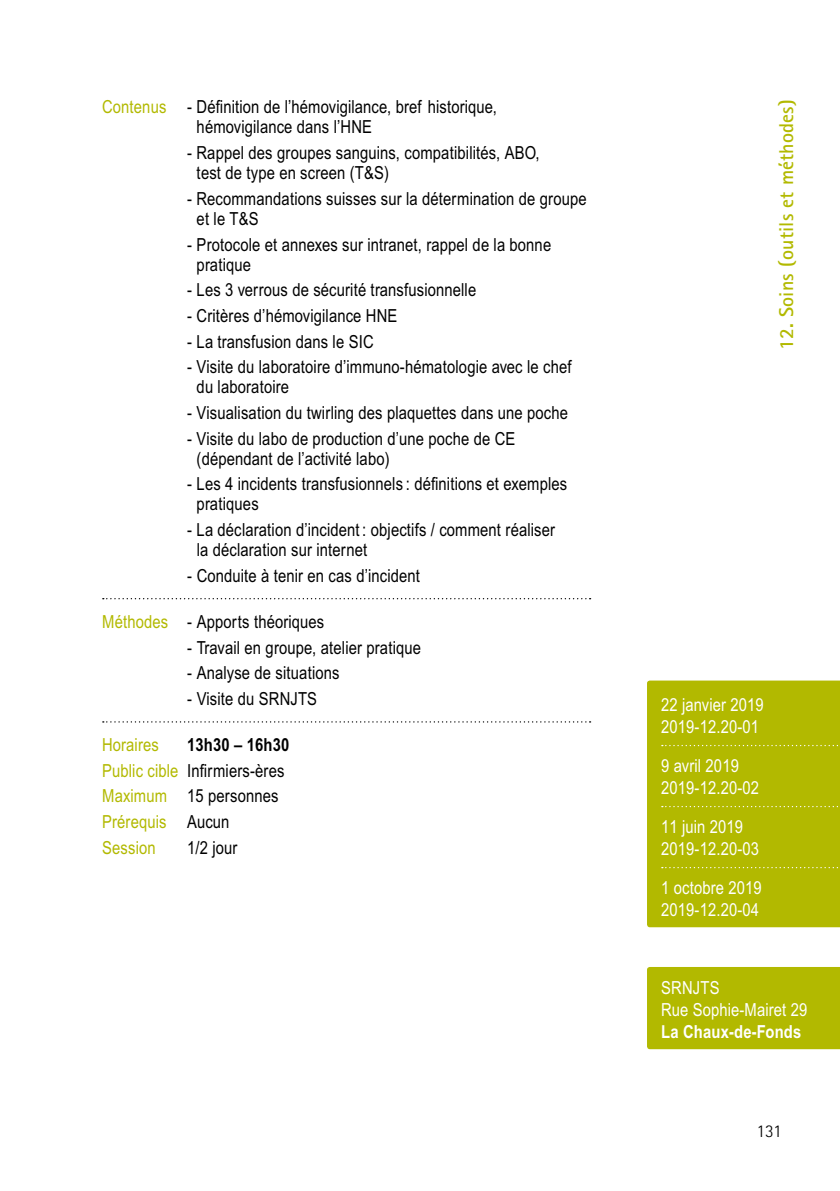
<style>
.page{position:relative;width:840px;height:1191px;background:#fff}
.page>*{position:absolute;margin:0;border:0;box-sizing:border-box;transform-origin:0 0}
.t1{font:700 20px "Rotis Sans Serif";letter-spacing:.01em;color:#b2b900}
.t2{font:18px/20px "Arial Narrow";letter-spacing:.01em;color:#000}
.t3{font:18px/22px "Arial Narrow";letter-spacing:.01em;color:#fff}
.t4{font:18px/25.6px "Arial Narrow";letter-spacing:.01em;color:#b2b900}
.t5{font:700 18px "Arial Narrow";letter-spacing:.01em;color:#fff}
.t6{font:300 18px "Rotis Sans Serif";color:#000}
.s1{color:#b2b900}
.s2{font-weight:700;color:#000}
.s3{color:#000}
</style>
<div class="page">
<svg style="left:103px;top:598px;width:487px;height:1px"></svg>
<svg style="left:103px;top:721px;width:487px;height:1px"></svg>
<div style="left:647px;top:967px;width:192px;height:82px;background:#b2b900"></div>
<div style="left:647px;top:680px;width:192px;height:247px;background:#b2b900"></div>
<svg style="left:661px;top:745px;width:179px;height:1px"></svg>
<svg style="left:661px;top:806px;width:179px;height:1px"></svg>
<svg style="left:661px;top:867px;width:179px;height:1px"></svg>
<p class="t2" style="left:196px;top:97px;width:302px;text-indent:-94px"><span class="s1">Contenus</span> - Définition de l’hémovigilance, bref historique, hémovigilance dans l’HNE</p>
<p class="t2" style="left:196px;top:143px;width:344px;text-indent:-9px">- Rappel des groupes sanguins, compatibilités, ABO, test de type en screen (T&amp;S)</p>
<p class="t2" style="left:196px;top:188px;width:391px;text-indent:-9px">- Recommandations suisses sur la détermination de groupe et le T&amp;S</p>
<p class="t2" style="left:196px;top:234px;width:356px;text-indent:-9px">- Protocole et annexes sur intranet, rappel de la bonne pratique</p>
<p class="t2" style="left:187px;top:280px;width:290px">- Les 3 verrous de sécurité transfusionnelle</p>
<p class="t2" style="left:187px;top:305px;width:211px">- Critères d’hémovigilance HNE</p>
<p class="t2" style="left:187px;top:331px;width:188px">- La transfusion dans le SIC</p>
<p class="t2" style="left:196px;top:357px;width:376px;text-indent:-9px">- Visite du laboratoire d’immuno-hématologie avec le chef du laboratoire</p>
<p class="t2" style="left:187px;top:402px;width:382px">- Visualisation du twirling des plaquettes dans une poche</p>
<p class="t2" style="left:196px;top:428px;width:320px;text-indent:-9px">- Visite du labo de production d’une poche de CE (dépendant de l’activité labo)</p>
<p class="t2" style="left:196px;top:474px;width:372px;text-indent:-9px">- Les 4 incidents transfusionnels : définitions et exemples pratiques</p>
<p class="t2" style="left:196px;top:519px;width:359px;text-indent:-9px">- La déclaration d’incident : objectifs / comment réaliser la déclaration sur internet</p>
<p class="t2" style="left:187px;top:565px;width:234px">- Conduite à tenir en cas d’incident</p>
<p class="t2" style="left:102px;top:611px;width:223px"><span class="s1">Méthodes</span> - Apports théoriques</p>
<p class="t2" style="left:187px;top:637px;width:235px">- Travail en groupe, atelier pratique</p>
<p class="t2" style="left:187px;top:662px;width:154px">- Analyse de situations</p>
<p class="t2" style="left:187px;top:688px;width:131px">- Visite du SRNJTS</p>
<p class="t4" style="left:102px;top:731px;width:58px">Horaires</p>
<p class="t4" style="left:102px;top:731px;width:188px;text-indent:85px"><span class="s2">13h30 – 16h30<br></span>Public cible <span class="s3">Infirmiers-ères<br></span>Maximum <span class="s3">15 personnes<br></span>Prérequis <span class="s3">Aucun<br></span>Session</p>
<p class="t2" style="left:187px;top:837px;width:52px">1/2 jour</p>
<p class="t1" style="left:773px;top:350px;width:252px;rotate:-90deg">12. Soins (outils et méthodes)</p>
<p class="t3" style="left:660px;top:693px;width:104px">22 janvier 2019<br>2019-12.20-01</p>
<p class="t3" style="left:660px;top:754px;width:99px">9 avril 2019<br>2019-12.20-02</p>
<p class="t3" style="left:660px;top:815px;width:99px">11 juin 2019<br>2019-12.20-03</p>
<p class="t3" style="left:660px;top:876px;width:102px">1 octobre 2019<br>2019-12.20-04</p>
<p class="t3" style="left:660px;top:976px;width:148px">SRNJTS<br>Rue Sophie-Mairet 29</p>
<p class="t5" style="left:660px;top:1020px;width:141px">La Chaux-de-Fonds</p>
<p class="t6" style="left:756px;top:1120px;width:27px">131</p>
</div>
